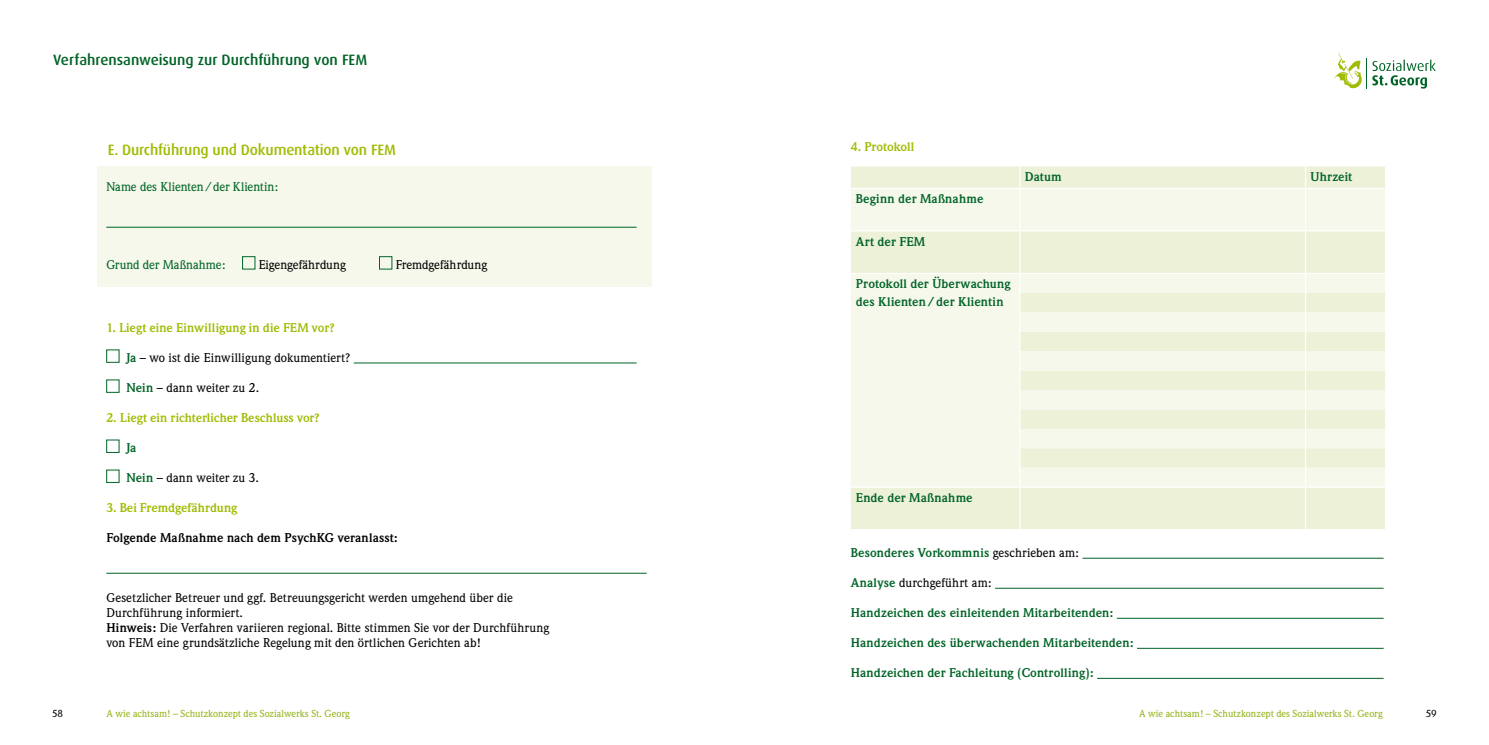
<style>
.page{position:relative;width:1489px;height:745px;background:#fff}
.page>*{position:absolute;margin:0;border:0;box-sizing:border-box;transform-origin:0 0}
.t1{font:500 15px "Dax OT";color:#006427}
.t2{font:500 15px "Dax OT";letter-spacing:-.01em;color:#a2bb04}
.t3{font:500 12.5px/15px "Weidemann";color:#000}
.t4{font:700 12.5px/17.5px "Weidemann";letter-spacing:.005em;color:#006427}
.t5{font:700 12.5px "Weidemann";color:#a2bb04}
.t6{font:500 12.5px "Weidemann";letter-spacing:-.015em;color:#006427}
.t7{font:700 12.5px "Weidemann";letter-spacing:.005em;color:#000}
.t8{font:500 10px "Weidemann";letter-spacing:-.005em;color:#95b41d}
.t9{font:500 10px "Weidemann";color:#000}
.s1{font-weight:700;color:#006427}
.s2{font-weight:700}
.s3{font-weight:500;color:#000}
</style>
<div class="page">
<svg style="left:1372px;top:60px;width:63px;height:29px"></svg>
<svg style="left:1334px;top:53px;width:27px;height:35px"></svg>
<hr style="left:1366px;top:59px;width:1px;height:30px;background:#006427">
<div style="left:97px;top:166px;width:555px;height:120px;background:#f6f8eb"></div>
<hr style="left:106px;top:227px;width:530px;height:1px;background:#006427">
<hr style="left:354px;top:362px;width:282px;height:1px;background:#006427">
<hr style="left:106px;top:572px;width:540px;height:1px;background:#006427">
<div style="left:242px;top:256px;width:13px;height:13px;border:1px solid #006427"></div>
<div style="left:379px;top:256px;width:13px;height:13px;border:1px solid #006427"></div>
<div style="left:851px;top:166px;width:533px;height:362px;background:#edf1d7"></div>
<svg style="left:851px;top:189px;width:533px;height:297px;background:#f2f5e3"></svg>
<svg style="left:1019px;top:166px;width:1px;height:21px"></svg>
<svg style="left:1304px;top:166px;width:1px;height:21px"></svg>
<hr style="left:850px;top:187px;width:169px;height:2px;background:#fff">
<hr style="left:1019px;top:187px;width:286px;height:2px;background:#fff">
<hr style="left:1019px;top:189px;width:1px;height:41px;background:#fff">
<hr style="left:1305px;top:187px;width:79px;height:2px;background:#fff">
<hr style="left:1304px;top:189px;width:1px;height:41px;background:#fff">
<hr style="left:850px;top:230px;width:169px;height:1px;background:#fff">
<hr style="left:1019px;top:230px;width:286px;height:1px;background:#fff">
<hr style="left:1019px;top:231px;width:1px;height:42px;background:#fff">
<hr style="left:1305px;top:230px;width:79px;height:1px;background:#fff">
<hr style="left:1304px;top:231px;width:1px;height:42px;background:#fff">
<hr style="left:850px;top:273px;width:169px;height:1px;background:#fff">
<hr style="left:1019px;top:273px;width:286px;height:1px;background:#fff">
<hr style="left:1305px;top:273px;width:79px;height:1px;background:#fff">
<svg style="left:1019px;top:274px;width:1px;height:212px"></svg>
<svg style="left:1304px;top:274px;width:1px;height:212px"></svg>
<hr style="left:850px;top:486px;width:169px;height:1px;background:#fff">
<hr style="left:1019px;top:486px;width:286px;height:1px;background:#fff">
<hr style="left:1019px;top:487px;width:1px;height:41px;background:#fff">
<hr style="left:1305px;top:486px;width:79px;height:1px;background:#fff">
<hr style="left:1304px;top:487px;width:1px;height:41px;background:#fff">
<hr style="left:1082px;top:557px;width:301px;height:1px;background:#006427">
<hr style="left:995px;top:587px;width:388px;height:1px;background:#006427">
<hr style="left:1116px;top:617px;width:267px;height:1px;background:#006427">
<hr style="left:1136px;top:647px;width:247px;height:1px;background:#006427">
<hr style="left:1097px;top:677px;width:286px;height:1px;background:#006427">
<p class="t1" style="left:53px;top:50px;width:315px">Verfahrensanweisung zur Durchführung von FEM</p>
<p class="t2" style="left:108px;top:140px;width:290px">E. Durchführung und Dokumentation von FEM</p>
<p class="t5" style="left:850px;top:140px;width:65px">4. Protokoll</p>
<p class="t6" style="left:106px;top:179px;width:173px">Name des Klienten/der Klientin:</p>
<p class="t6" style="left:106px;top:257px;width:121px">Grund der Maßnahme:</p>
<p class="t3" style="left:259px;top:256px;width:88px">Eigengefährdung</p>
<p class="t3" style="left:395px;top:256px;width:93px">Fremdgefährdung</p>
<p class="t5" style="left:106px;top:320px;width:230px">1. Liegt eine Einwilligung in die FEM vor?</p>
<p class="t3" style="left:126px;top:350px;width:225px"><span class="s1">Ja</span> – wo ist die Einwilligung dokumentiert?</p>
<p class="t3" style="left:126px;top:380px;width:134px"><span class="s1">Nein</span> – dann weiter zu 2.</p>
<p class="t5" style="left:106px;top:410px;width:215px">2. Liegt ein richterlicher Beschluss vor?</p>
<p class="t4" style="left:126px;top:438px;width:11px">Ja</p>
<p class="t3" style="left:126px;top:470px;width:134px"><span class="s1">Nein</span> – dann weiter zu 3.</p>
<p class="t5" style="left:106px;top:500px;width:132px">3. Bei Fremdgefährdung</p>
<p class="t7" style="left:106px;top:530px;width:293px">Folgende Maßnahme nach dem PsychKG veranlasst:</p>
<p class="t4" style="left:855px;top:190px;width:129px">Beginn der Maßnahme</p>
<p class="t4" style="left:855px;top:232px;width:71px">Art der FEM</p>
<p class="t4" style="left:855px;top:275px;width:156px">Protokoll der Überwachung des Klienten/der Klientin</p>
<p class="t4" style="left:855px;top:488px;width:118px">Ende der Maßnahme</p>
<p class="t4" style="left:1024px;top:168px;width:39px">Datum</p>
<p class="t4" style="left:1310px;top:168px;width:43px">Uhrzeit</p>
<p class="t3" style="left:106px;top:590px;width:444px">Gesetzlicher Betreuer und ggf. Betreuungsgericht werden umgehend über die Durchführung informiert.<br><span class="s2">Hinweis:</span> Die Verfahren variieren regional. Bitte stimmen Sie vor der Durchführung von FEM eine grundsätzliche Regelung mit den örtlichen Gerichten ab!</p>
<p class="t4" style="left:850px;top:543px;width:230px">Besonderes Vorkommnis <span class="s3">geschrieben am:</span></p>
<p class="t3" style="left:850px;top:575px;width:142px"><span class="s1">Analyse</span> durchgeführt am:</p>
<p class="t4" style="left:850px;top:603px;width:264px">Handzeichen des einleitenden Mitarbeitenden:</p>
<p class="t4" style="left:850px;top:633px;width:284px">Handzeichen des überwachenden Mitarbeitenden:</p>
<p class="t4" style="left:850px;top:663px;width:244px">Handzeichen der Fachleitung (Controlling):</p>
<p class="t9" style="left:52px;top:707px;width:12px">58</p>
<p class="t8" style="left:106px;top:707px;width:245px">A wie achtsam! – Schutzkonzept des Sozialwerks St. Georg</p>
<p class="t8" style="left:1139px;top:707px;width:245px">A wie achtsam! – Schutzkonzept des Sozialwerks St. Georg</p>
<p class="t9" style="left:1425px;top:707px;width:12px">59</p>
</div>
